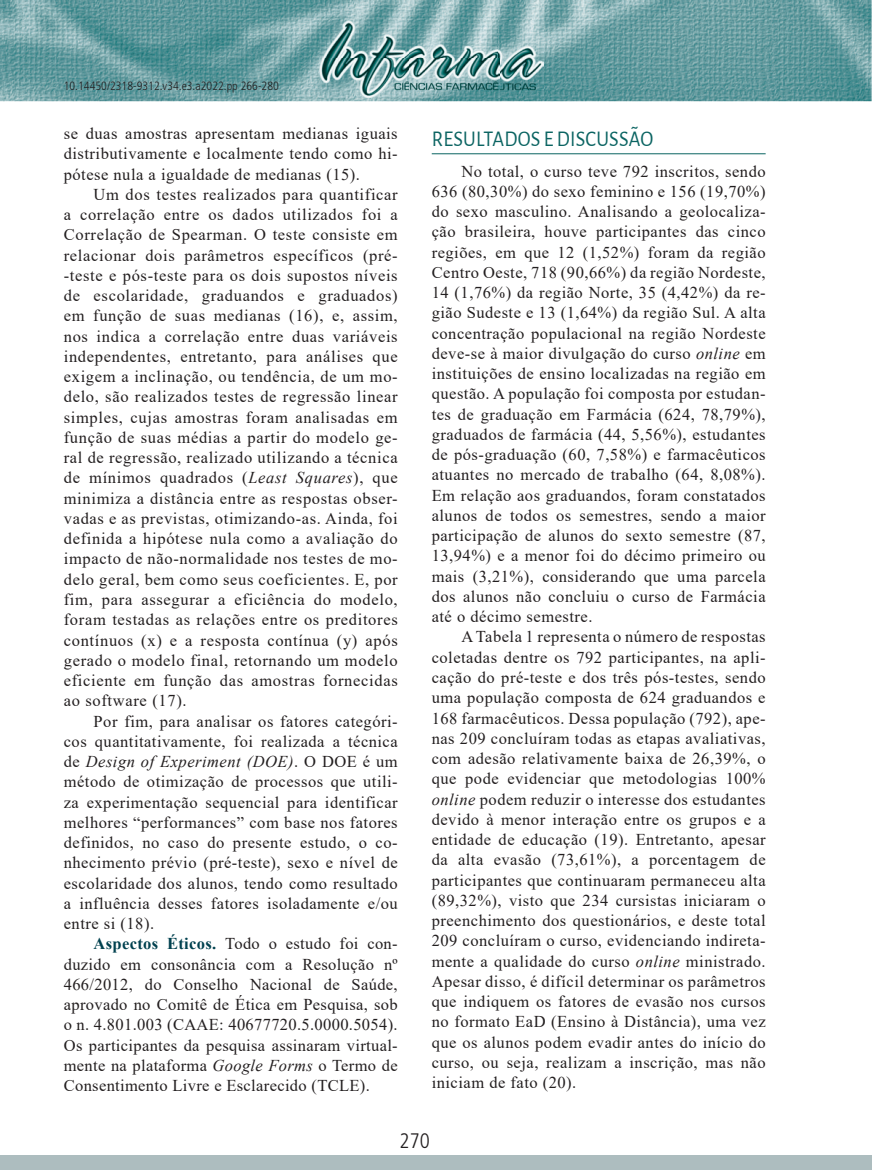
<style>
.page{position:relative;width:872px;height:1170px;background:#fff}
.page>*{position:absolute;margin:0;border:0;box-sizing:border-box;transform-origin:0 0}
.t1{font:22.5px "Alegreya Sans";letter-spacing:.01em;color:#0b6462;scale:.9 1}
.t2{font:300 condensed 21px "Frutiger LT Std";color:#231f20}
.t3{font:16.5px/20.2px "Times New Roman";letter-spacing:.03em;color:#231f20;text-align:justify}
.t4{font:300 condensed 12px "Frutiger LT Std";color:#231f20}
.s1{font-style:italic}
.s2{font-weight:700;color:#01414f}
</style>
<div class="page">
<img style="left:0;top:0;width:871px;height:101px">
<div style="left:0;top:1155px;width:872px;height:14px;background:#adbdbf"></div>
<img style="left:319px;top:20px;width:225px;height:77px">
<hr style="left:432px;top:153px;width:333px;height:1px;background:#0b6462">
<p class="t4" style="left:64px;top:79px;width:217px">10.14450/2318-9312.v34.e3.a2022.pp 266-280</p>
<p class="t3" style="left:64px;top:123px;width:335px">se duas amostras apresentam medianas iguais distributivamente e localmente tendo como hi&shy;pótese nula a igualdade de medianas (15).</p>
<p class="t3" style="left:64px;top:184px;width:335px;text-indent:30px">Um dos testes realizados para quantificar a correlação entre os dados utilizados foi a Correlação de Spearman. O teste consiste em relacionar dois parâmetros específicos (pré--teste e pós-teste para os dois supostos níveis de escolaridade, graduandos e graduados) em função de suas medianas (16), e, assim, nos indica a correlação entre duas variáveis independentes, entretanto, para análises que exigem a inclinação, ou tendência, de um mo&shy;delo, são realizados testes de regressão linear simples, cujas amostras foram analisadas em função de suas médias a partir do modelo ge&shy;ral de regressão, realizado utilizando a técnica de mínimos quadrados (<span class="s1">Least Squares</span>), que minimiza a distância entre as respostas obser&shy;vadas e as previstas, otimizando-as. Ainda, foi definida a hipótese nula como a avaliação do impacto de não-normalidade nos testes de mo&shy;delo geral, bem como seus coeficientes. E, por fim, para assegurar a eficiência do modelo, foram testadas as relações entre os preditores contínuos (x) e a resposta contínua (y) após gerado o modelo final, retornando um modelo eficiente em função das amostras fornecidas ao software (17).</p>
<p class="t3" style="left:64px;top:710px;width:335px;text-indent:30px">Por fim, para analisar os fatores categóri&shy;cos quantitativamente, foi realizada a técnica de <span class="s1">Design of Experiment (DOE)</span>. O DOE é um método de otimização de processos que utili&shy;za experimentação sequencial para identificar melhores “performances” com base nos fatores definidos, no caso do presente estudo, o co&shy;nhecimento prévio (pré-teste), sexo e nível de escolaridade dos alunos, tendo como resultado a influência desses fatores isoladamente e/ou entre si (18).</p>
<p class="t3" style="left:64px;top:933px;width:335px;text-indent:30px"><span class="s2">Aspectos Éticos.</span> Todo o estudo foi con&shy;duzido em consonância com a Resolução nº 466/2012, do Conselho Nacional de Saúde, aprovado no Comitê de Ética em Pesquisa, sob o n. 4.801.003 (CAAE: 40677720.5.0000.5054).<br>Os participantes da pesquisa assinaram virtual&shy;mente na plataforma <span class="s1">Google Forms</span> o Termo de Consentimento Livre e Esclarecido (TCLE).</p>
<h1 class="t1" style="left:432px;top:123px;width:247px">RESULTADOS E DISCUSSÃO</h1>
<p class="t3" style="left:432px;top:160px;width:335px;text-indent:30px">No total, o curso teve 792 inscritos, sendo 636 (80,30%) do sexo feminino e 156 (19,70%) do sexo masculino. Analisando a geolocaliza&shy;ção brasileira, houve participantes das cinco regiões, em que 12 (1,52%) foram da região Centro Oeste, 718 (90,66%) da região Nordeste, 14 (1,76%) da região Norte, 35 (4,42%) da re&shy;gião Sudeste e 13 (1,64%) da região Sul. A alta concentração populacional na região Nordeste deve-se à maior divulgação do curso <span class="s1">online</span> em instituições de ensino localizadas na região em questão. A população foi composta por estudan&shy;tes de graduação em Farmácia (624, 78,79%), graduados de farmácia (44, 5,56%), estudantes de pós-graduação (60, 7,58%) e farmacêuticos atuantes no mercado de trabalho (64, 8,08%).<br>Em relação aos graduandos, foram constatados alunos de todos os semestres, sendo a maior participação de alunos do sexto semestre (87, 13,94%) e a menor foi do décimo primeiro ou mais (3,21%), considerando que uma parcela dos alunos não concluiu o curso de Farmácia até o décimo semestre.</p>
<p class="t3" style="left:432px;top:626px;width:335px;text-indent:30px">A Tabela 1 representa o número de respostas coletadas dentre os 792 participantes, na apli&shy;cação do pré-teste e dos três pós-testes, sendo uma população composta de 624 graduandos e 168 farmacêuticos. Dessa população (792), ape&shy;nas 209 concluíram todas as etapas avaliativas, com adesão relativamente baixa de 26,39%, o que pode evidenciar que metodologias 100% <span class="s1">online</span> podem reduzir o interesse dos estudantes devido à menor interação entre os grupos e a entidade de educação (19). Entretanto, apesar da alta evasão (73,61%), a porcentagem de participantes que continuaram permaneceu alta (89,32%), visto que 234 cursistas iniciaram o preenchimento dos questionários, e deste total 209 concluíram o curso, evidenciando indireta&shy;mente a qualidade do curso <span class="s1">online</span> ministrado.<br>Apesar disso, é difícil determinar os parâmetros que indiquem os fatores de evasão nos cursos no formato EaD (Ensino à Distância), uma vez que os alunos podem evadir antes do início do curso, ou seja, realizam a inscrição, mas não iniciam de fato (20).</p>
<p class="t2" style="left:399px;top:1128px;width:32px">270</p>
</div>
